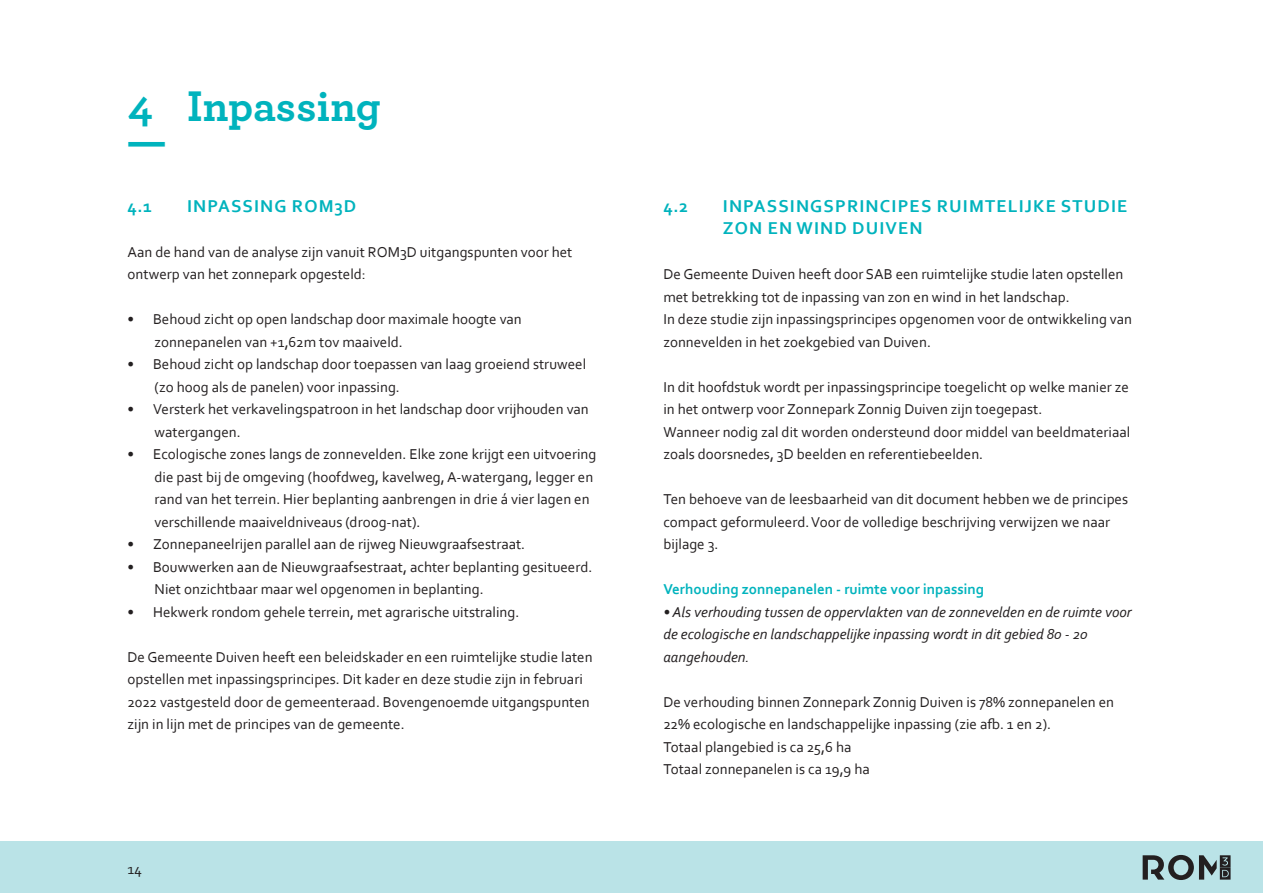
<style>
.page{position:relative;width:1263px;height:893px;background:#fff}
.page>*{position:absolute;margin:0;border:0;box-sizing:border-box;transform-origin:0 0}
.t1{font:700 45px/36px "Archer";letter-spacing:-.005em;color:#00b3bd}
.t2{font:700 18px/22.5px "Corbel";letter-spacing:.065em;color:#00b3bd}
.t3{font:15px/22.5px "Corbel";color:#231f20}
.t4{font:italic 15px/22.5px "Corbel";color:#231f20}
.t5{font:700 15px "Corbel";color:#00b3bd}
</style>
<div class="page">
<div style="left:0;top:842px;width:1263px;height:51px;background:#bae3e7"></div>
<svg style="left:1143px;top:855px;width:87px;height:25px"></svg>
<h1 class="t1" style="left:128px;top:85px;width:255px">4 Inpassing —</h1>
<p class="t2" style="left:128px;top:194px;width:26px">4.1</p>
<p class="t2" style="left:187px;top:194px;width:171px">INPASSING ROM3D</p>
<p class="t3" style="left:128px;top:240px;width:446px">Aan de hand van de analyse zijn vanuit ROM3D uitgangspunten voor het ontwerp van het zonnepark opgesteld:</p>
<p class="t3" style="left:155px;top:307px;width:369px;text-indent:-27px">• Behoud zicht op open landschap door maximale hoogte van zonnepanelen van +1,62m tov maaiveld.</p>
<p class="t3" style="left:155px;top:352px;width:433px;text-indent:-27px">• Behoud zicht op landschap door toepassen van laag groeiend struweel (zo hoog als de panelen) voor inpassing.</p>
<p class="t3" style="left:155px;top:397px;width:436px;text-indent:-27px">• Versterk het verkavelingspatroon in het landschap door vrijhouden van watergangen.</p>
<p class="t3" style="left:155px;top:442px;width:443px;text-indent:-27px">• Ecologische zones langs de zonnevelden. Elke zone krijgt een uitvoering die past bij de omgeving (hoofdweg, kavelweg, A-watergang, legger en rand van het terrein. Hier beplanting aanbrengen in drie á vier lagen en verschillende maaiveldniveaus (droog-nat).</p>
<p class="t3" style="left:128px;top:532px;width:399px">• Zonnepaneelrijen parallel aan de rijweg Nieuwgraafsestraat.</p>
<p class="t3" style="left:155px;top:555px;width:439px;text-indent:-27px">• Bouwwerken aan de Nieuwgraafsestraat, achter beplanting gesitueerd.<br>Niet onzichtbaar maar wel opgenomen in beplanting.</p>
<p class="t3" style="left:128px;top:600px;width:393px">• Hekwerk rondom gehele terrein, met agrarische uitstraling.</p>
<p class="t3" style="left:128px;top:645px;width:466px">De Gemeente Duiven heeft een beleidskader en een ruimtelijke studie laten opstellen met inpassingsprincipes. Dit kader en deze studie zijn in februari 2022 vastgesteld door de gemeenteraad. Bovengenoemde uitgangspunten zijn in lijn met de principes van de gemeente.</p>
<p class="t3" style="left:128px;top:857px;width:16px">14</p>
<p class="t2" style="left:663px;top:194px;width:26px">4.2</p>
<p class="t2" style="left:723px;top:194px;width:406px">INPASSINGSPRINCIPES RUIMTELIJKE STUDIE<br>ZON EN WIND DUIVEN</p>
<p class="t3" style="left:663px;top:262px;width:470px">De Gemeente Duiven heeft door SAB een ruimtelijke studie laten opstellen met betrekking tot de inpassing van zon en wind in het landschap.<br>In deze studie zijn inpassingsprincipes opgenomen voor de ontwikkeling van zonnevelden in het zoekgebied van Duiven.</p>
<p class="t3" style="left:663px;top:375px;width:468px">In dit hoofdstuk wordt per inpassingsprincipe toegelicht op welke manier ze in het ontwerp voor Zonnepark Zonnig Duiven zijn toegepast.<br>Wanneer nodig zal dit worden ondersteund door middel van beeldmateriaal zoals doorsnedes, 3D beelden en referentiebeelden.</p>
<p class="t3" style="left:663px;top:487px;width:466px">Ten behoeve van de leesbaarheid van dit document hebben we de principes compact geformuleerd. Voor de volledige beschrijving verwijzen we naar bijlage 3.</p>
<p class="t5" style="left:663px;top:580px;width:322px">Verhouding zonnepanelen - ruimte voor inpassing</p>
<p class="t4" style="left:663px;top:600px;width:470px">• Als verhouding tussen de oppervlakten van de zonnevelden en de ruimte voor de ecologische en landschappelijke inpassing wordt in dit gebied 80 - 20 aangehouden.</p>
<p class="t3" style="left:663px;top:690px;width:452px">De verhouding binnen Zonnepark Zonnig Duiven is 78% zonnepanelen en 22% ecologische en landschappelijke inpassing (zie afb. 1 en 2).<br>Totaal plangebied is ca 25,6 ha<br>Totaal zonnepanelen is ca 19,9 ha</p>
</div>
